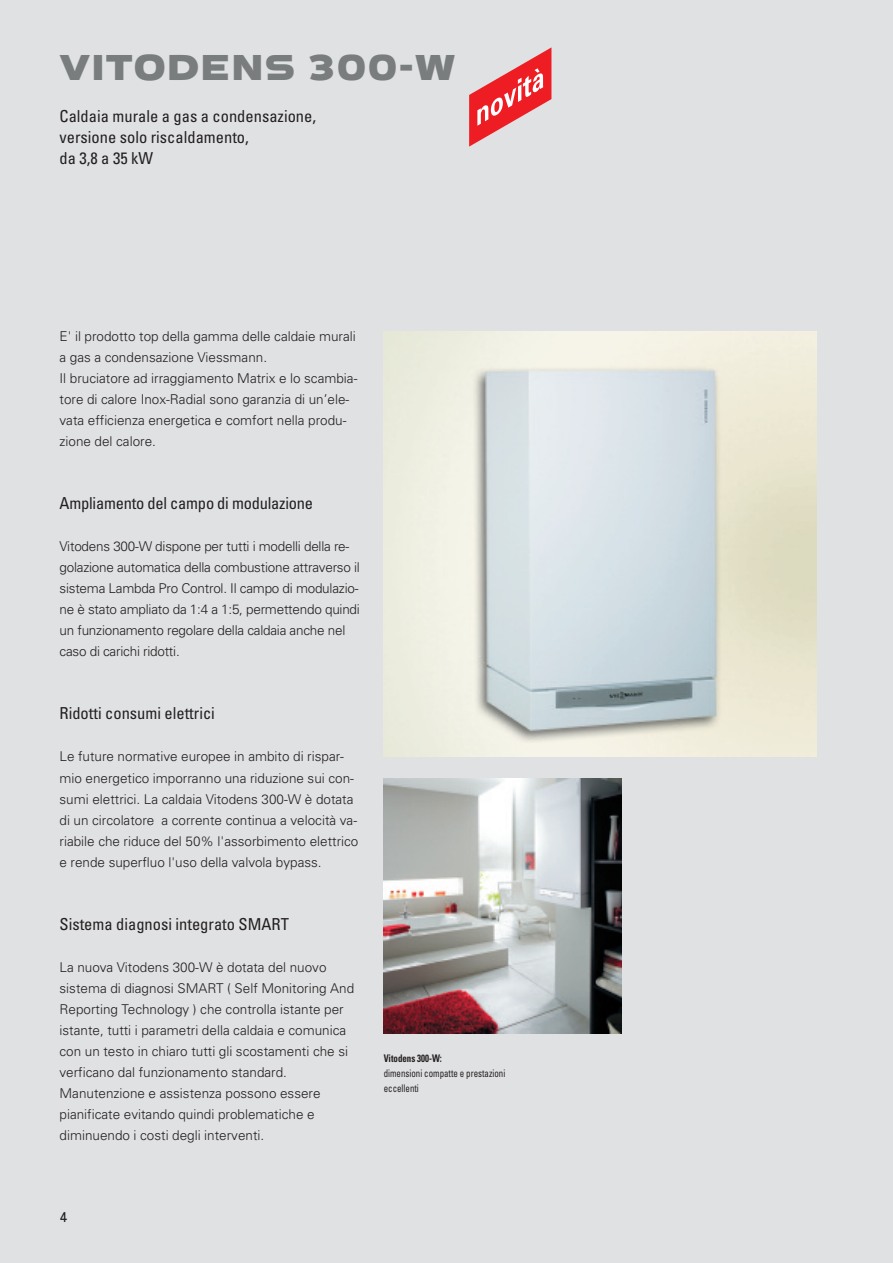
<style>
.page{position:relative;width:893px;height:1263px;background:#e0e1e3}
.page>*{position:absolute;margin:0;border:0;box-sizing:border-box;transform-origin:0 0}
.t1{font:37.5px "VIESSMANN Normal";color:#7a7d7e}
.t2{font:condensed 16.5px/21px "Univers";color:#231f20}
.t3{font:14.25px "Univers";color:#231f20}
.t4{font:300 13.5px/21px "Univers";color:#231f20}
.t5{font:condensed 10.5px/15px "Univers";color:#231f20;scale:.85 1}
.t6{font:700 condensed 10.5px "Univers";color:#231f20;scale:.85 1}
</style>
<div class="page">
<img style="left:384px;top:332px;width:432px;height:425px">
<img style="left:384px;top:778px;width:238px;height:255px">
<svg style="left:469px;top:47px;width:82px;height:100px"></svg>
<h1 class="t1" style="left:60px;top:45px;width:398px">VITODENS 300-W</h1>
<p class="t2" style="left:60px;top:107px;width:258px">Caldaia murale a gas a condensazione, versione solo riscaldamento,<br>da 3,8 a 35 kW</p>
<p class="t4" style="left:60px;top:327px;width:299px">E' il prodotto top della gamma delle caldaie murali a gas a condensazione Viessmann.<br>Il bruciatore ad irraggiamento Matrix e lo scambia&shy;tore di calore Inox-Radial sono garanzia di un’ele&shy;vata efficienza energetica e comfort nella produ&shy;zione del calore.</p>
<p class="t2" style="left:60px;top:494px;width:255px">Ampliamento del campo di modulazione</p>
<p class="t4" style="left:60px;top:537px;width:302px">Vitodens 300-W dispone per tutti i modelli della re&shy;golazione automatica della combustione attraverso il sistema Lambda Pro Control. Il campo di modulazio&shy;ne è stato ampliato da 1:4 a 1:5, permettendo quindi un funzionamento regolare della caldaia anche nel caso di carichi ridotti.</p>
<p class="t2" style="left:60px;top:704px;width:157px">Ridotti consumi elettrici</p>
<p class="t4" style="left:60px;top:747px;width:300px">Le future normative europee in ambito di rispar&shy;mio energetico imporranno una riduzione sui con&shy;sumi elettrici. La caldaia Vitodens 300-W è dotata di un circolatore a corrente continua a velocità va&shy;riabile che riduce del 50% l'assorbimento elettrico e rende superfluo l'uso della valvola bypass.</p>
<p class="t2" style="left:60px;top:914px;width:231px">Sistema diagnosi integrato SMART</p>
<p class="t4" style="left:60px;top:957px;width:296px">La nuova Vitodens 300-W è dotata del nuovo sistema di diagnosi SMART ( Self Monitoring And Reporting Technology ) che controlla istante per istante, tutti i parametri della caldaia e comunica con un testo in chiaro tutti gli scostamenti che si verficano dal funzionamento standard.<br>Manutenzione e assistenza possono essere pianificate evitando quindi problematiche e diminuendo i costi degli interventi.</p>
<p class="t6" style="left:384px;top:1054px;width:70px">Vitodens 300-W:</p>
<p class="t5" style="left:384px;top:1067px;width:145px">dimensioni compatte e prestazioni eccellenti</p>
<p class="t3" style="left:60px;top:1212px;width:9px">4</p>
</div>
